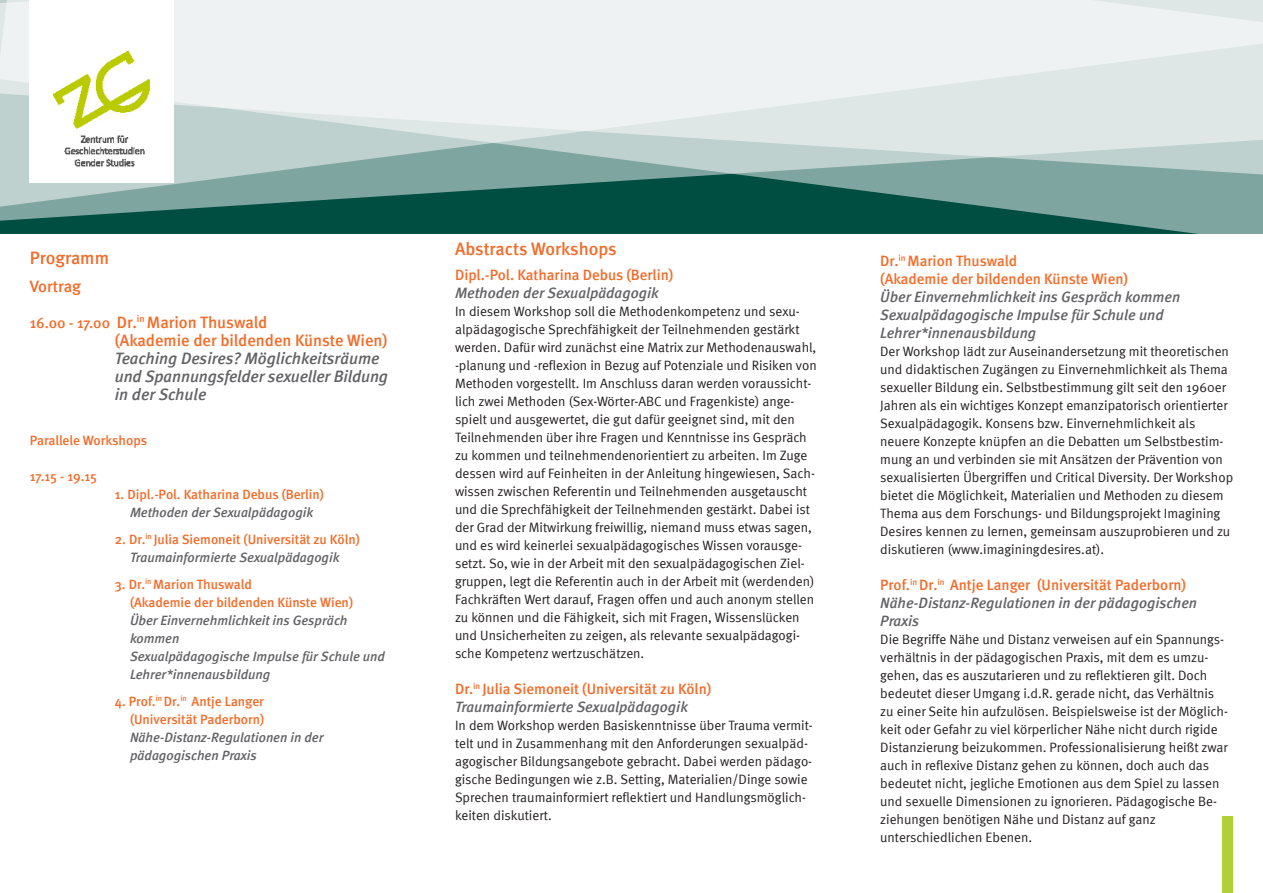
<style>
.page{position:relative;width:1263px;height:893px;background:#fff}
.page>*{position:absolute;margin:0;border:0;box-sizing:border-box;transform-origin:0 0}
.t1{font:500 18px "Meta";color:#f06d2c}
.t2{font:italic 500 16.5px/18px "Meta";letter-spacing:-.005em;color:#636366}
.t3{font:500 16.5px "Meta";color:#f36c2a}
.t4{font:italic 500 15px/18px "Meta";color:#636366}
.t5{font:500 15px "Meta";color:#f36c2a}
.t6{font:13.5px/18px "Meta Normal";color:#231f20}
.t7{font:italic 500 13.5px/18px "Meta";color:#636366}
.t8{font:500 13.5px "Meta";color:#f36c2a}
.s1{font-size:15px}
</style>
<div class="page">
<svg style="left:0;top:194px;width:1263px;height:40px;background:#24665d"></svg>
<svg style="left:0;top:0;width:1263px;height:194px;background:#cfdddb"></svg>
<div style="left:30px;top:0;width:144px;height:123px;background:#fff"></div>
<img style="left:30px;top:51px;width:144px;height:132px">
<div style="left:1222px;top:816px;width:11px;height:77px;background:#b0d136"></div>
<p class="t1" style="left:30px;top:248px;width:81px">Programm</p>
<p class="t3" style="left:30px;top:276px;width:53px">Vortrag</p>
<p class="t3" style="left:30px;top:312px;width:239px"><span class="s1">16.00 - 17.00</span> Dr.<sup>in</sup> Marion Thuswald</p>
<p class="t3" style="left:115px;top:330px;width:274px">(Akademie der bildenden Künste Wien)</p>
<p class="t2" style="left:115px;top:349px;width:275px">Teaching Desires? Möglichkeitsräume und Spannungsfelder sexueller Bildung in der Schule</p>
<p class="t8" style="left:30px;top:432px;width:119px">Parallele Workshops</p>
<p class="t8" style="left:30px;top:468px;width:69px">17.15 - 19.15</p>
<p class="t8" style="left:115px;top:486px;width:211px">1. Dipl.-Pol. Katharina Debus (Berlin)</p>
<p class="t7" style="left:130px;top:503px;width:185px">Methoden der Sexualpädagogik</p>
<p class="t8" style="left:115px;top:531px;width:246px">2. Dr.<sup>in</sup> Julia Siemoneit (Universität zu Köln)</p>
<p class="t7" style="left:130px;top:548px;width:211px">Traumainformierte Sexualpädagogik</p>
<p class="t8" style="left:115px;top:576px;width:139px">3. Dr.<sup>in</sup> Marion Thuswald</p>
<p class="t8" style="left:130px;top:594px;width:225px">(Akademie der bildenden Künste Wien)</p>
<p class="t7" style="left:130px;top:611px;width:219px">Über Einvernehmlichkeit ins Gespräch</p>
<p class="t7" style="left:130px;top:629px;width:51px">kommen</p>
<p class="t7" style="left:130px;top:647px;width:257px">Sexualpädagogische Impulse für Schule und<br>Lehrer*innenausbildung</p>
<p class="t8" style="left:115px;top:693px;width:151px">4. Prof.<sup>in</sup> Dr.<sup>in</sup> Antje Langer</p>
<p class="t8" style="left:130px;top:711px;width:136px">(Universität Paderborn)</p>
<p class="t7" style="left:130px;top:728px;width:195px">Nähe-Distanz-Regulationen in der</p>
<p class="t7" style="left:130px;top:746px;width:128px">pädagogischen Praxis</p>
<p class="t1" style="left:455px;top:238px;width:163px">Abstracts Workshops</p>
<p class="t5" style="left:455px;top:266px;width:220px">Dipl.-Pol. Katharina Debus (Berlin)</p>
<p class="t4" style="left:455px;top:283px;width:205px">Methoden der Sexualpädagogik</p>
<p class="t6" style="left:455px;top:302px;width:363px">In diesem Workshop soll die Methodenkompetenz und sexu&shy;alpädagogische Sprechfähigkeit der Teilnehmenden gestärkt werden. Dafür wird zunächst eine Matrix zur Methodenauswahl, -planung und -reflexion in Bezug auf Potenziale und Risiken von Methoden vorgestellt. Im Anschluss daran werden voraussicht&shy;lich zwei Methoden (Sex-Wörter-ABC und Fragenkiste) ange&shy;spielt und ausgewertet, die gut dafür geeignet sind, mit den Teilnehmenden über ihre Fragen und Kenntnisse ins Gespräch zu kommen und teilnehmendenorientiert zu arbeiten. Im Zuge dessen wird auf Feinheiten in der Anleitung hingewiesen, Sach&shy;wissen zwischen Referentin und Teilnehmenden ausgetauscht und die Sprechfähigkeit der Teilnehmenden gestärkt. Dabei ist der Grad der Mitwirkung freiwillig, niemand muss etwas sagen, und es wird keinerlei sexualpädagogisches Wissen vorausge&shy;setzt. So, wie in der Arbeit mit den sexualpädagogischen Ziel&shy;gruppen, legt die Referentin auch in der Arbeit mit (werdenden)<br>Fachkräften Wert darauf, Fragen offen und auch anonym stellen zu können und die Fähigkeit, sich mit Fragen, Wissenslücken und Unsicherheiten zu zeigen, als relevante sexualpädagogi&shy;sche Kompetenz wertzuschätzen.</p>
<p class="t5" style="left:455px;top:680px;width:258px">Dr.<sup>in</sup> Julia Siemoneit (Universität zu Köln)</p>
<p class="t4" style="left:455px;top:697px;width:234px">Traumainformierte Sexualpädagogik</p>
<p class="t6" style="left:455px;top:716px;width:359px">In dem Workshop werden Basiskenntnisse über Trauma vermit&shy;telt und in Zusammenhang mit den Anforderungen sexualpäd&shy;agogischer Bildungsangebote gebracht. Dabei werden pädago&shy;gische Bedingungen wie z.B. Setting, Materialien/Dinge sowie Sprechen traumainformiert reflektiert und Handlungsmöglich&shy;keiten diskutiert.</p>
<p class="t5" style="left:880px;top:252px;width:138px">Dr.<sup>in</sup> Marion Thuswald</p>
<p class="t5" style="left:880px;top:270px;width:249px">(Akademie der bildenden Künste Wien)</p>
<p class="t4" style="left:880px;top:287px;width:301px">Über Einvernehmlichkeit ins Gespräch kommen</p>
<p class="t4" style="left:880px;top:305px;width:285px">Sexualpädagogische Impulse für Schule und<br>Lehrer*innenausbildung</p>
<p class="t6" style="left:880px;top:342px;width:350px">Der Workshop lädt zur Auseinandersetzung mit theoretischen und didaktischen Zugängen zu Einvernehmlichkeit als Thema sexueller Bildung ein. Selbstbestimmung gilt seit den 1960er Jahren als ein wichtiges Konzept emanzipatorisch orientierter Sexualpädagogik. Konsens bzw. Einvernehmlichkeit als</p>
<p class="t6" style="left:880px;top:432px;width:354px">neuere Konzepte knüpfen an die Debatten um Selbstbestim&shy;mung an und verbinden sie mit Ansätzen der Prävention von sexualisierten Übergriffen und Critical Diversity. Der Workshop bietet die Möglichkeit, Materialien und Methoden zu diesem Thema aus dem Forschungs- und Bildungsprojekt Imagining Desires kennen zu lernen, gemeinsam auszuprobieren und zu diskutieren (www.imaginingdesires.at).</p>
<p class="t5" style="left:880px;top:576px;width:307px">Prof.<sup>in</sup> Dr.<sup>in</sup> Antje Langer (Universität Paderborn)</p>
<p class="t4" style="left:880px;top:593px;width:318px">Nähe-Distanz-Regulationen in der pädagogischen</p>
<p class="t4" style="left:880px;top:611px;width:40px">Praxis</p>
<p class="t6" style="left:880px;top:630px;width:349px">Die Begriffe Nähe und Distanz verweisen auf ein Spannungs&shy;verhältnis in der pädagogischen Praxis, mit dem es umzu&shy;gehen, das es auszutarieren und zu reflektieren gilt. Doch bedeutet dieser Umgang i.d.R. gerade nicht, das Verhältnis zu einer Seite hin aufzulösen. Beispielsweise ist der Möglich&shy;keit oder Gefahr zu viel körperlicher Nähe nicht durch rigide Distanzierung beizukommen. Professionalisierung heißt zwar auch in reflexive Distanz gehen zu können, doch auch das bedeutet nicht, jegliche Emotionen aus dem Spiel zu lassen und sexuelle Dimensionen zu ignorieren. Pädagogische Be&shy;ziehungen benötigen Nähe und Distanz auf ganz</p>
<p class="t6" style="left:880px;top:828px;width:153px">unterschiedlichen Ebenen.</p>
</div>
